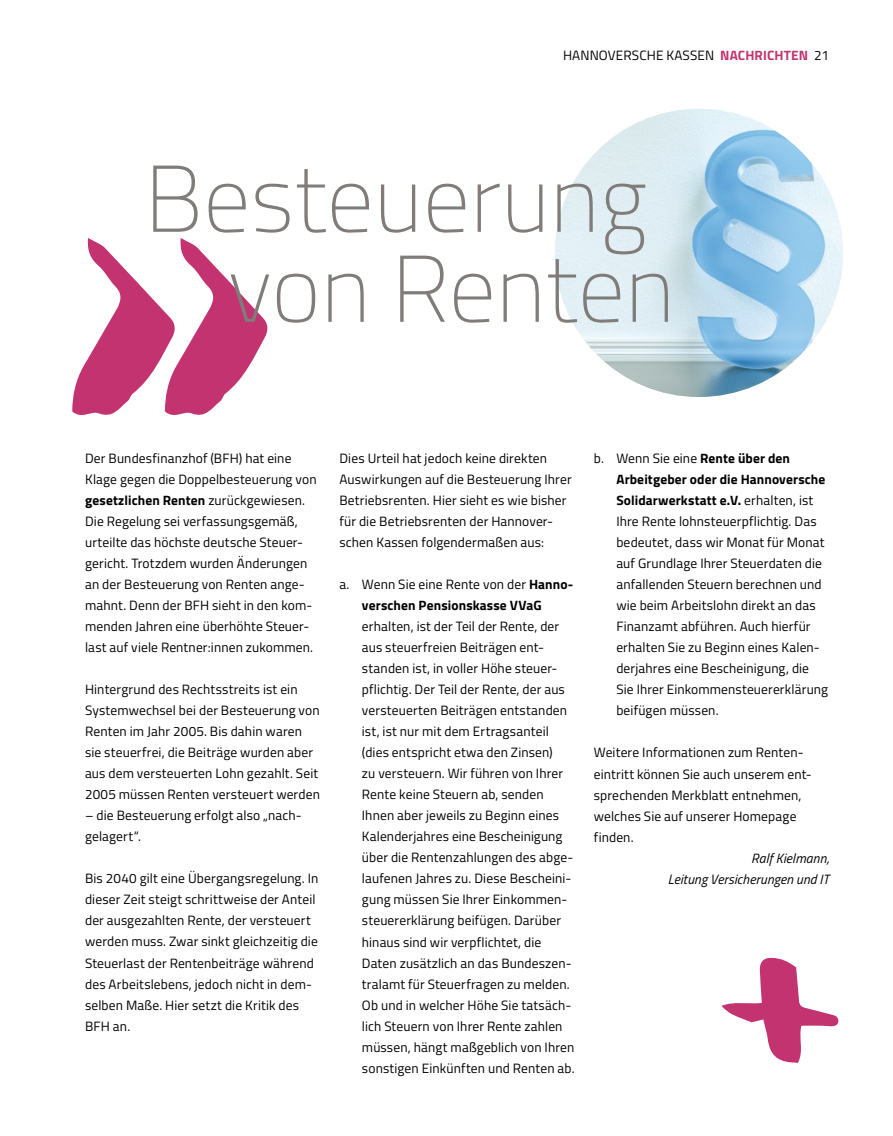
<style>
.page{position:relative;width:893px;height:1136px;background:#fff}
.page>*{position:absolute;margin:0;border:0;box-sizing:border-box;transform-origin:0 0}
.t1{font:288.3px "Helena";color:#c23370}
.t2{font:100 94.5px/90px "Titillium";color:#7f7c7a;text-align:right}
.t3{font:13.5px/21px "Titillium";letter-spacing:.01em;color:#000}
.t4{font:700 13.5px/21px "Titillium";letter-spacing:.01em;color:#000;text-align:center}
.t5{font:italic 13.5px/21px "Titillium";letter-spacing:.01em;color:#000;text-align:right}
.s1{font-weight:700;color:#c23370}
.s2{font-weight:700}
.s3{font-weight:400}
</style>
<div class="page">
<img style="left:555px;top:109px;width:288px;height:288px;border-radius:144px">
<svg style="left:72px;top:238px;width:196px;height:177px"></svg>
<p class="t3" style="left:563px;top:45px;width:268px">HANNOVERSCHE KASSEN <span class="s1">NACHRICHTEN</span> 21</p>
<h2 class="t2" style="left:145px;top:149px;width:532px">Besteuerung von Renten</h2>
<p class="t3" style="left:85px;top:447px;width:233px">Der Bundesfinanzhof (BFH) hat eine Klage gegen die Doppelbesteuerung von <span class="s2">gesetzlichen Renten</span> zurückgewiesen.<br>Die Regelung sei verfassungsgemäß, urteilte das höchste deutsche Steuer&shy;gericht. Trotzdem wurden Änderungen an der Besteuerung von Renten ange&shy;mahnt. Denn der BFH sieht in den kom&shy;menden Jahren eine überhöhte Steuer&shy;last auf viele Rentner:innen zukommen.</p>
<p class="t3" style="left:85px;top:678px;width:236px">Hintergrund des Rechtsstreits ist ein Systemwechsel bei der Besteuerung von Renten im Jahr 2005. Bis dahin waren sie steuerfrei, die Beiträge wurden aber aus dem versteuerten Lohn gezahlt. Seit 2005 müssen Renten versteuert werden</p>
<p class="t3" style="left:85px;top:804px;width:218px">– die Besteuerung erfolgt also „nach&shy;gelagert“.</p>
<p class="t3" style="left:85px;top:867px;width:235px">Bis 2040 gilt eine Übergangsregelung. In dieser Zeit steigt schrittweise der Anteil der ausgezahlten Rente, der versteuert werden muss. Zwar sinkt gleichzeitig die Steuerlast der Rentenbeiträge während des Arbeitslebens, jedoch nicht in dem&shy;selben Maße. Hier setzt die Kritik des BFH an.</p>
<p class="t3" style="left:339px;top:447px;width:234px">Dies Urteil hat jedoch keine direkten Auswirkungen auf die Besteuerung Ihrer Betriebsrenten. Hier sieht es wie bisher für die Betriebsrenten der Hannover&shy;schen Kassen folgendermaßen aus:</p>
<p class="t4" style="left:339px;top:573px;width:234px"><span class="s3">a. Wenn Sie eine Rente von der</span> Hanno&shy;verschen Pensionskasse VVaG</p>
<p class="t3" style="left:362px;top:615px;width:214px">erhalten, ist der Teil der Rente, der aus steuerfreien Beiträgen ent&shy;standen ist, in voller Höhe steuer&shy;pflichtig. Der Teil der Rente, der aus versteuerten Beiträgen entstanden ist, ist nur mit dem Ertragsanteil (dies entspricht etwa den Zinsen)<br>zu versteuern. Wir führen von Ihrer Rente keine Steuern ab, senden Ihnen aber jeweils zu Beginn eines Kalenderjahres eine Bescheinigung über die Rentenzahlungen des abge&shy;laufenen Jahres zu. Diese Bescheini&shy;gung müssen Sie Ihrer Einkommen&shy;steuererklärung beifügen. Darüber hinaus sind wir verpflichtet, die Daten zusätzlich an das Bundeszen&shy;tralamt für Steuerfragen zu melden.<br>Ob und in welcher Höhe Sie tatsäch&shy;lich Steuern von Ihrer Rente zahlen müssen, hängt maßgeblich von Ihren sonstigen Einkünften und Renten ab.</p>
<p class="t3" style="left:616px;top:447px;width:213px;text-indent:-23px">b. Wenn Sie eine <span class="s2">Rente über den Arbeitgeber oder die Hannoversche Solidarwerkstatt e.V.</span> erhalten, ist Ihre Rente lohnsteuerpflichtig. Das bedeutet, dass wir Monat für Monat auf Grundlage Ihrer Steuerdaten die anfallenden Steuern berechnen und wie beim Arbeitslohn direkt an das Finanzamt abführen. Auch hierfür erhalten Sie zu Beginn eines Kalen&shy;derjahres eine Bescheinigung, die Sie Ihrer Einkommensteuererklärung beifügen müssen.</p>
<p class="t3" style="left:594px;top:741px;width:219px">Weitere Informationen zum Renten&shy;eintritt können Sie auch unserem ent&shy;sprechenden Merkblatt entnehmen, welches Sie auf unserer Homepage finden.</p>
<p class="t5" style="left:668px;top:846px;width:163px">Ralf Kielmann,<br>Leitung Versicherungen und IT</p>
<h1 class="t1" style="left:721px;top:811px;width:119px">+</h1>
</div>
